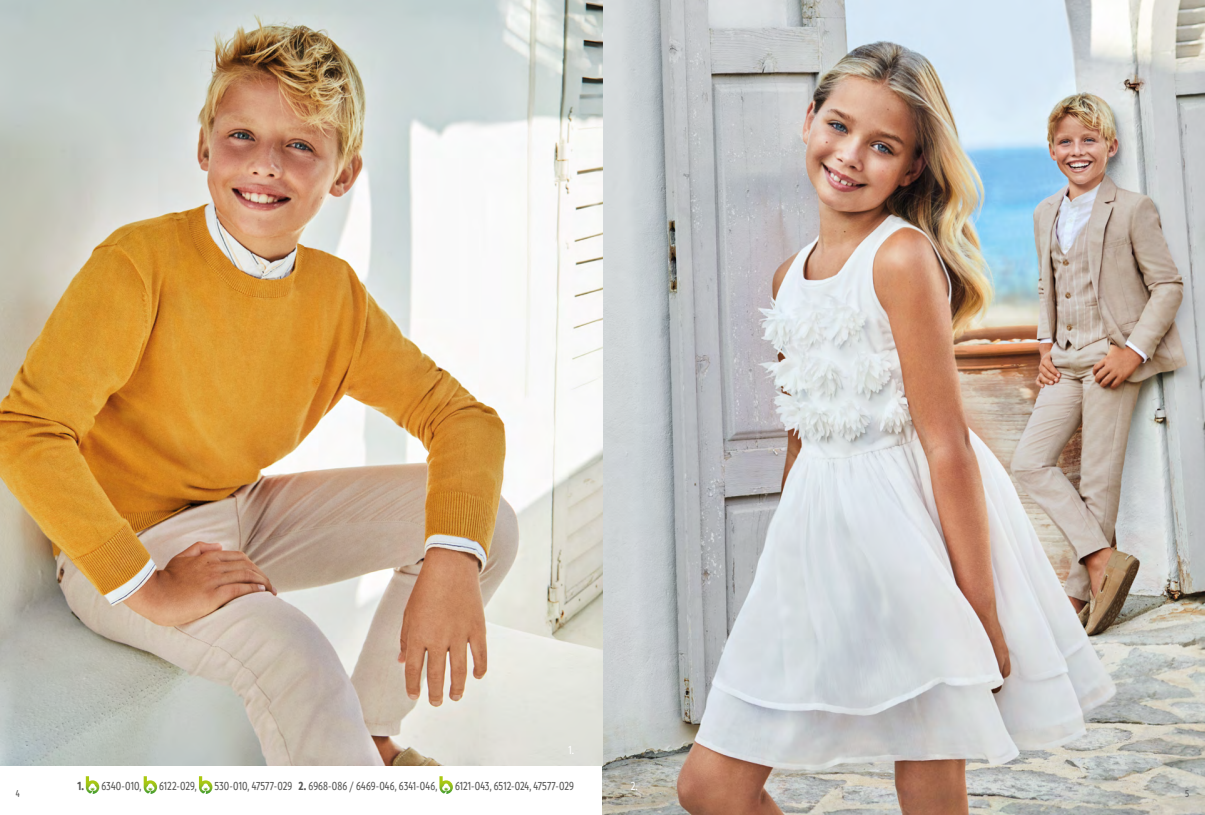
<style>
.page{position:relative;width:1205px;height:815px;background:#fff}
.page>*{position:absolute;margin:0;border:0;box-sizing:border-box;transform-origin:0 0}
.t1{font:500 condensed 12.5px "Branding SF";letter-spacing:.005em;color:#575756}
.t2{font:500 condensed 12.5px "Branding SF";color:#fff}
.t3{font:500 condensed 10.62px "Branding SF";color:#575756}
.s1{font-weight:700}
</style>
<div class="page">
<img style="left:602px;top:0;width:603px;height:815px">
<img style="left:0;top:0;width:602px;height:765px">
<svg style="left:86px;top:776px;width:13px;height:18px"></svg>
<svg style="left:144px;top:776px;width:13px;height:18px"></svg>
<svg style="left:199px;top:776px;width:13px;height:18px"></svg>
<svg style="left:439px;top:776px;width:14px;height:18px"></svg>
<p class="t2" style="left:568px;top:744px;width:7px">1.</p>
<p class="t1" style="left:77px;top:780px;width:66px"><span class="s1">1.</span> 6340-010,</p>
<p class="t1" style="left:159px;top:780px;width:39px">6122-029,</p>
<p class="t1" style="left:214px;top:780px;width:224px">530-010, 47577-029 <span class="s1">2.</span> 6968-086 / 6469-046, 6341-046,</p>
<p class="t1" style="left:455px;top:780px;width:121px">6121-043, 6512-024, 47577-029</p>
<p class="t2" style="left:631px;top:780px;width:9px">2.</p>
<p class="t3" style="left:16px;top:788px;width:5px">4</p>
<p class="t3" style="left:1185px;top:788px;width:6px">5</p>
</div>
